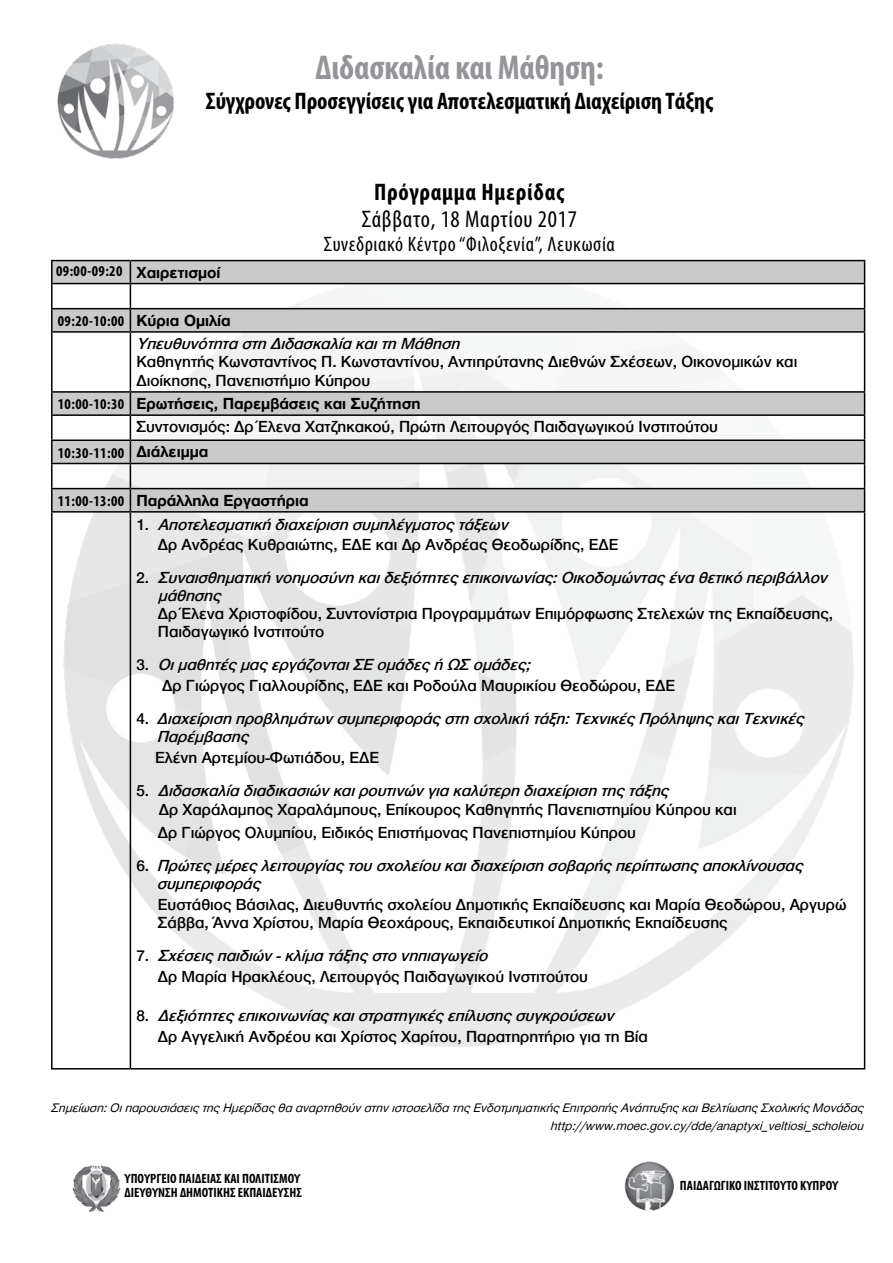
<style>
.page{position:relative;width:893px;height:1263px;background:#fff}
.page>*{position:absolute;margin:0;border:0;box-sizing:border-box;transform-origin:0 0}
.t1{font:700 condensed 34.5px "Myriad Pro";letter-spacing:-.005em;color:#939598}
.t2{font:700 condensed 24px "Myriad Pro";letter-spacing:-.005em;color:#000}
.t3{font:condensed 24px "Myriad Pro";letter-spacing:.03em;color:#000}
.t4{font:700 condensed 24px "Myriad Pro";letter-spacing:.03em;color:#000}
.t5{font:condensed 21px "Myriad Pro";letter-spacing:.03em;color:#000}
.t6{font:500 16.5px/21px "CF Helvetica";color:#000}
.t7{font:italic 500 16.5px/33px "CF Helvetica";color:#000}
.t8{font:700 condensed 15px "Myriad Pro";letter-spacing:.03em;color:#000}
.t9{font:700 condensed 13.5px/13.5px "Myriad Pro";color:#000}
.t10{font:italic 12.75px/18px "CF Helvetica";color:#000;text-align:right}
.s1{font-family:"CF Helvetica";font-stretch:normal;font-size:16.5px}
.s2{font-family:"Myriad Pro";font-weight:700;font-stretch:condensed;font-size:15px}
.s3{font-weight:700}
.s4{font-family:"Myriad Pro";font-weight:700;font-style:normal;font-stretch:condensed;font-size:15px}
.s5{font-weight:700;font-style:normal}
.s6{font-style:normal}
.s7{font-style:italic}
</style>
<div class="page">
<img style="left:51px;top:259px;width:815px;height:811px">
<svg style="left:53px;top:261px;width:811px;height:250px"></svg>
<hr style="left:51px;top:260px;width:79px;height:1px;background:#000">
<hr style="left:51px;top:261px;width:2px;height:22px;background:#000">
<hr style="left:130px;top:260px;width:735px;height:1px;background:#000">
<hr style="left:51px;top:283px;width:79px;height:1px;background:#000">
<hr style="left:51px;top:284px;width:2px;height:24px;background:#000">
<hr style="left:130px;top:283px;width:735px;height:1px;background:#000">
<hr style="left:51px;top:308px;width:79px;height:1px;background:#000">
<hr style="left:51px;top:309px;width:2px;height:22px;background:#000">
<hr style="left:130px;top:308px;width:735px;height:1px;background:#000">
<svg style="left:130px;top:261px;width:1px;height:70px"></svg>
<svg style="left:864px;top:261px;width:1px;height:70px"></svg>
<hr style="left:51px;top:331px;width:79px;height:2px;background:#000">
<hr style="left:51px;top:333px;width:2px;height:58px;background:#000">
<hr style="left:130px;top:331px;width:735px;height:2px;background:#000">
<hr style="left:130px;top:333px;width:1px;height:58px;background:#000">
<hr style="left:864px;top:333px;width:1px;height:58px;background:#000">
<hr style="left:51px;top:391px;width:79px;height:2px;background:#000">
<hr style="left:51px;top:393px;width:2px;height:21px;background:#000">
<hr style="left:130px;top:391px;width:735px;height:2px;background:#000">
<hr style="left:51px;top:414px;width:79px;height:2px;background:#000">
<hr style="left:51px;top:416px;width:2px;height:23px;background:#000">
<hr style="left:130px;top:414px;width:735px;height:2px;background:#000">
<hr style="left:51px;top:439px;width:79px;height:2px;background:#000">
<hr style="left:51px;top:441px;width:2px;height:22px;background:#000">
<hr style="left:130px;top:439px;width:735px;height:2px;background:#000">
<hr style="left:51px;top:463px;width:79px;height:1px;background:#000">
<hr style="left:51px;top:464px;width:2px;height:24px;background:#000">
<hr style="left:130px;top:463px;width:735px;height:1px;background:#000">
<hr style="left:51px;top:488px;width:79px;height:1px;background:#000">
<hr style="left:51px;top:489px;width:2px;height:22px;background:#000">
<hr style="left:130px;top:488px;width:735px;height:1px;background:#000">
<svg style="left:130px;top:393px;width:1px;height:118px"></svg>
<svg style="left:864px;top:393px;width:1px;height:118px"></svg>
<hr style="left:51px;top:511px;width:79px;height:2px;background:#000">
<hr style="left:51px;top:513px;width:2px;height:555px;background:#000">
<hr style="left:130px;top:511px;width:735px;height:2px;background:#000">
<hr style="left:130px;top:513px;width:1px;height:555px;background:#000">
<hr style="left:864px;top:513px;width:1px;height:555px;background:#000">
<hr style="left:51px;top:1068px;width:79px;height:1px;background:#000">
<hr style="left:130px;top:1068px;width:735px;height:1px;background:#000">
<img style="left:72px;top:1165px;width:49px;height:47px">
<img style="left:624px;top:1161px;width:50px;height:50px">
<img style="left:57px;top:43px;width:117px;height:116px">
<h1 class="t1" style="left:315px;top:46px;width:290px">Διδασκαλία και Μάθηση:</h1>
<h2 class="t2" style="left:206px;top:86px;width:509px">Σύγχρονες Προσεγγίσεις για Αποτελεσματική Διαχείριση Τάξης</h2>
<h2 class="t4" style="left:374px;top:177px;width:192px">Πρόγραμμα Ημερίδας</h2>
<h2 class="t3" style="left:362px;top:204px;width:217px">Σάββατο, 18 Μαρτίου 2017</h2>
<p class="t5" style="left:324px;top:231px;width:293px">Συνεδριακό Κέντρο “Φιλοξενία”, Λευκωσία</p>
<p class="t8" style="left:56px;top:262px;width:166px">09:00-09:20 <span class="s1">Χαιρετισμοί</span></p>
<p class="t8" style="left:58px;top:312px;width:174px">09:20-10:00 <span class="s1">Κύρια Ομιλία</span></p>
<p class="t7" style="left:136px;top:327px;width:329px">Υπευθυνότητα στη Διδασκαλία καιτη Μάθηση</p>
<p class="t6" style="left:136px;top:352px;width:662px;line-height:19px">Καθηγητής Κωνσταντίνος Π. Κωνσταντίνου, Αντιπρύτανης Διεθνών Σχέσεων, Οικονομικών και<br>Διοίκησης, Πανεπιστήμιο Κύπρου</p>
<p class="t6" style="left:136px;top:392px;width:583px;line-height:23.2px;text-indent:-79px"><span class="s2">10:00-10:30</span> <span class="s3">Ερωτήσεις, Παρεμβάσεις και Συζήτηση<br></span>Συντονισμός: Δρ Έλενα Χατζηκακού, Πρώτη Λειτουργός Παιδαγωγικού Ινστιτούτου</p>
<p class="t8" style="left:58px;top:443px;width:152px">10:30-11:00 <span class="s1">Διάλειμμα</span></p>
<p class="t7" style="left:136px;top:488px;width:378px;line-height:24.6px;text-indent:-79px"><span class="s4">11:00-13:00</span> <span class="s5">Παράλληλα Εργαστήρια<br></span><span class="s6">1 .</span> Αποτελεσματική διαχείριση συμπλέγματοςτάξεων</p>
<p class="t7" style="left:136px;top:528px;width:697px;text-indent:21px"><span class="s6">Δρ Ανδρέας Κυθραιώτης, ΕΔΕ και Δρ Ανδρέας Θεοδωρίδης, ΕΔΕ<br>2 .</span> Συναισθηματική νοημοσύνη καιδεξιότητεςεπικοινωνίας:Οικοδομώνταςένα θετικό περιβάλλον</p>
<p class="t7" style="left:158px;top:579px;width:69px">μάθησης</p>
<p class="t6" style="left:158px;top:604px;width:677px;line-height:18px">Δρ Έλενα Χριστοφίδου, Συντονίστρια Προγραμμάτων Επιμόρφωσης Στελεχών της Εκπαίδευσης,<br>Παιδαγωγικό Ινστιτούτο</p>
<p class="t6" style="left:162px;top:654px;width:514px;text-indent:-26px">3 . <span class="s7">ΟιμαθητέςμαςεργάζονταιΣΕ ομάδεςή ΩΣ ομάδες;<br></span>Δρ Γιώργος Γιαλλουρίδης, ΕΔΕ και Ροδούλα Μαυρικίου Θεοδώρου, ΕΔΕ</p>
<p class="t7" style="left:157px;top:709px;width:653px;line-height:18px;text-indent:-20px"><span class="s6">4 .</span> Διαχείριση προβλημάτωνσυμπεριφοράςστη σχολική τάξη:ΤεχνικέςΠρόληψηςκαιΤεχνικές<br>Παρέμβασης</p>
<p class="t7" style="left:136px;top:741px;width:538px;text-indent:19px"><span class="s6">Ελένη Αρτεμίου-Φωτιάδου, ΕΔΕ<br>5 .</span> Διδασκαλία διαδικασιώνκαιρουτινώνγια καλύτερη διαχείριση τηςτάξης</p>
<p class="t6" style="left:158px;top:798px;width:580px;line-height:22.5px">Δρ Χαράλαμπος Χαραλάμπους, Επίκουρος Καθηγητής Πανεπιστημίου Κύπρου και<br>Δρ Γιώργος Ολυμπίου, Ειδικός Επιστήμονας Πανεπιστημίου Κύπρου</p>
<p class="t7" style="left:157px;top:856px;width:652px;line-height:18px;text-indent:-20px"><span class="s6">6 .</span> Πρώτεςμέρεςλειτουργίαςτου σχολείου καιδιαχείριση σοβαρήςπερίπτωσηςαποκλίνουσας συμπεριφοράς</p>
<p class="t6" style="left:158px;top:895px;width:690px;line-height:18px">Ευστάθιος Βάσιλας, Διευθυντής σχολείου Δημοτικής Εκπαίδευσης και Μαρία Θεοδώρου, Αργυρώ<br>Σάββα, Άννα Χρίστου, Μαρία Θεοχάρους, Εκπαιδευτικοί Δημοτικής Εκπαίδευσης</p>
<p class="t6" style="left:158px;top:945px;width:432px;text-indent:-21px">7 . <span class="s7">Σχέσειςπαιδιών-κλίμα τάξηςστο νηπιαγωγείο<br></span>Δρ Μαρία Ηρακλέους, Λειτουργός Παιδαγωγικού Ινστιτούτου</p>
<p class="t6" style="left:158px;top:1005px;width:492px;text-indent:-21px">8 . <span class="s7">Δεξιότητεςεπικοινωνίαςκαιστρατηγικέςεπίλυσηςσυγκρούσεων<br></span>Δρ Αγγελική Ανδρέου και Χρίστος Χαρίτου, Παρατηρητήριο για τη Βία</p>
<p class="t10" style="left:51px;top:1099px;width:817px">Σημείωση:ΟιπαρουσιάσειςτηςΗμερίδαςθα αναρτηθούνστηνιστοσελίδα τηςΕνδοτμηματικήςΕπιτροπήςΑνάπτυξηςκαιΒελτίωσηςΣχολικήςΜονάδας http://www.moec.gov.cy/dde/anaptyxi_veltiosi_scholeiou</p>
<p class="t9" style="left:124px;top:1172px;width:179px">ΥΠΟΥΡΓΕΙΟ ΠΑΙΔΕΙΑΣ ΚΑΙ ΠΟΛΙΤΙΣΜΟΥ<br>ΔΙΕΥΘΥΝΣΗ ΔΗΜΟΤΙΚΗΣ ΕΚΠΑΙΔΕΥΣΗΣ</p>
<p class="t9" style="left:680px;top:1178px;width:160px">ΠΑΙΔΑΓΩΓΙΚΟ ΙΝΣΤΙΤΟΥΤΟ ΚΥΠΡΟΥ</p>
</div>
